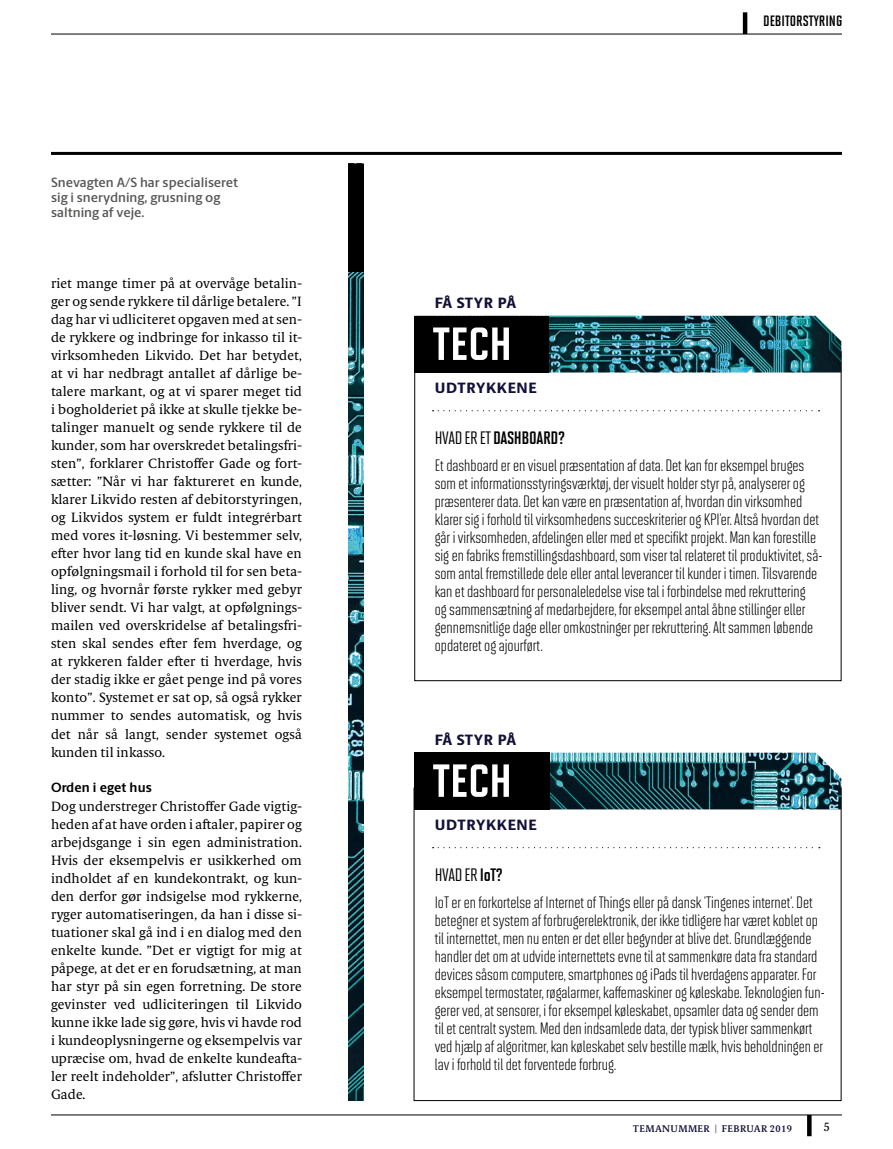
<style>
.page{position:relative;width:893px;height:1149px;background:#fff}
.page>*{position:absolute;margin:0;border:0;box-sizing:border-box;transform-origin:0 0}
.t1{font:54px "Solano Gothic MVB Bd SC";letter-spacing:-.01em;color:#fff}
.t2{font:18px "Solano Gothic MVB Bd Cap";letter-spacing:-.02em;color:#000}
.t3{font:18px "Solano Gothic MVB Md Cap";letter-spacing:-.02em;color:#000}
.t4{font:16.5px/18px "Solano Gothic MVB";color:#000}
.t5{font:800 15px "Berling Sans";letter-spacing:.05em;color:#131139}
.t6{font:15px "Solano Gothic MVB Bd SC";color:#000}
.t7{font:13.5px/18px "Berling Serif Text";letter-spacing:.01em;color:#000;text-align:justify}
.t8{font:600 13.5px/15px "Berling Sans";color:#575756}
.t9{font:700 13.5px "Berling Sans";letter-spacing:.01em;color:#000}
.t10{font:12px "Berling Serif Text";color:#000}
.t11{font:600 9.75px "Berling Serif Text";letter-spacing:.04em;color:#131139}
.s1{font-family:"Solano Gothic MVB Md Cap"}
.s2{font-family:"Solano Gothic MVB";font-weight:700}
.s3{font-family:"Solano Gothic MVB Bd Cap"}
</style>
<div class="page">
<hr style="left:51px;top:1114px;width:791px;height:1px;background:#000">
<hr style="left:51px;top:152px;width:791px;height:3px;background:#000">
<div style="left:807px;top:1114px;width:5px;height:21px;background:#000"></div>
<hr style="left:51px;top:34px;width:791px;height:1px;background:#000">
<hr style="left:743px;top:12px;width:4px;height:22px;background:#000">
<img style="left:549px;top:752px;width:292px;height:57px">
<img style="left:549px;top:315px;width:292px;height:57px">
<div style="left:414px;top:315px;width:135px;height:57px;background:#000"></div>
<div style="left:414px;top:752px;width:135px;height:57px;background:#000"></div>
<svg style="left:433px;top:847px;width:387px;height:1px"></svg>
<svg style="left:433px;top:410px;width:387px;height:1px"></svg>
<img style="left:349px;top:272px;width:15px;height:828px">
<div style="left:349px;top:164px;width:15px;height:108px;background:#000"></div>
<p class="t8" style="left:51px;top:175px;width:189px">Snevagten A/S har specialiseret sig i snerydning, grusning og saltning af veje.</p>
<p class="t7" style="left:51px;top:274px;width:252px">riet mange timer på at overvåge betalin&shy;ger og sende rykkere til dårlige betalere. ”I dag har vi udliciteret opgaven med at sen&shy;de rykkere og indbringe for inkasso til it&shy;virksomheden Likvido. Det har betydet, at vi har nedbragt antallet af dårlige be&shy;talere markant, og at vi sparer meget tid i bogholderiet på ikke at skulle tjekke be&shy;talinger manuelt og sende rykkere til de kunder, som har overskredet betalingsfri&shy;sten”, forklarer Christoffer Gade og fort&shy;sætter: ”Når vi har faktureret en kunde, klarer Likvido resten af debitorstyringen, og Likvidos system er fuldt integrérbart med vores it-løsning. Vi bestemmer selv, efter hvor lang tid en kunde skal have en opfølgningsmail i forhold til for sen beta&shy;ling, og hvornår første rykker med gebyr bliver sendt. Vi har valgt, at opfølgnings&shy;mailen ved overskridelse af betalingsfri&shy;sten skal sendes efter fem hverdage, og at rykkeren falder efter ti hverdage, hvis der stadig ikke er gået penge ind på vores konto”. Systemet er sat op, så også rykker nummer to sendes automatisk, og hvis det når så langt, sender systemet også kunden til inkasso.</p>
<p class="t9" style="left:51px;top:778px;width:102px">Orden i eget hus</p>
<p class="t7" style="left:51px;top:796px;width:252px">Dog understreger Christoffer Gade vigtig&shy;heden af at have orden i aftaler, papirer og arbejdsgange i sin egen administration.<br>Hvis der eksempelvis er usikkerhed om indholdet af en kundekontrakt, og kun&shy;den derfor gør indsigelse mod rykkerne, ryger automatiseringen, da han i disse si&shy;tuationer skal gå ind i en dialog med den enkelte kunde. ”Det er vigtigt for mig at påpege, at det er en forudsætning, at man har styr på sin egen forretning. De store gevinster ved udliciteringen til Likvido kunne ikke lade sig gøre, hvis vi havde rod i kundeoplysningerne og eksempelvis var upræcise om, hvad de enkelte kundeafta&shy;ler reelt indeholder”, afslutter Christoffer Gade.</p>
<p class="t5" style="left:435px;top:293px;width:83px">FÅ STYR PÅ</p>
<h1 class="t1" style="left:433px;top:311px;width:81px">tech</h1>
<p class="t5" style="left:435px;top:378px;width:104px">UDTRYKKENE</p>
<p class="t6" style="left:763px;top:13px;width:81px">DEBITORSTYRING</p>
<h2 class="t2" style="left:435px;top:428px;width:132px"><span class="s1">HVAD ER ET</span> DASHBOARD?</h2>
<p class="t4" style="left:435px;top:456px;width:389px">Et dashboard er en visuel præsentation af data. Det kan for eksempel bruges som et informationsstyringsværktøj, der visuelt holder styr på, analyserer og præsenterer data. Det kan være en præsentation af, hvordan din virksomhed klarer sig i forhold til virksomhedens succeskriterier og KPI’er. Altså hvordan det går i virksomheden, afdelingen eller med et specifikt projekt. Man kan forestille sig en fabriks fremstillingsdashboard, som viser tal relateret til produktivitet, så&shy;som antal fremstillede dele eller antal leverancer til kunder i timen. Tilsvarende kan et dashboard for personaleledelse vise tal i forbindelse med rekruttering<br>og sammensætning af medarbejdere, for eksempel antal åbne stillinger eller gennemsnitlige dage eller omkostninger per rekruttering. Alt sammen løbende opdateret og ajourført.</p>
<p class="t5" style="left:435px;top:730px;width:83px">FÅ STYR PÅ</p>
<h1 class="t1" style="left:433px;top:748px;width:81px">tech</h1>
<p class="t5" style="left:435px;top:815px;width:104px">UDTRYKKENE</p>
<h2 class="t3" style="left:435px;top:865px;width:70px">HVAD ER <span class="s2">IoT</span><span class="s3">?</span></h2>
<p class="t4" style="left:435px;top:892px;width:391px">IoT er en forkortelse af Internet of Things eller på dansk ’Tingenes internet’. Det betegner et system af forbrugerelektronik, der ikke tidligere har været koblet op til internettet, men nu enten er det eller begynder at blive det. Grundlæggende handler det om at udvide internettets evne til at sammenkøre data fra standard devices såsom computere, smartphones og iPads til hverdagens apparater. For eksempel termostater, røgalarmer, kaffemaskiner og køleskabe. Teknologien fun&shy;gerer ved, at sensorer, i for eksempel køleskabet, opsamler data og sender dem til et centralt system. Med den indsamlede data, der typisk bliver sammenkørt ved hjælp af algoritmer, kan køleskabet selv bestille mælk, hvis beholdningen er lav i forhold til det forventede forbrug.</p>
<p class="t11" style="left:633px;top:1121px;width:161px">TEMANUMMER | FEBRUAR 2019</p>
<p class="t10" style="left:823px;top:1119px;width:8px">5</p>
</div>
